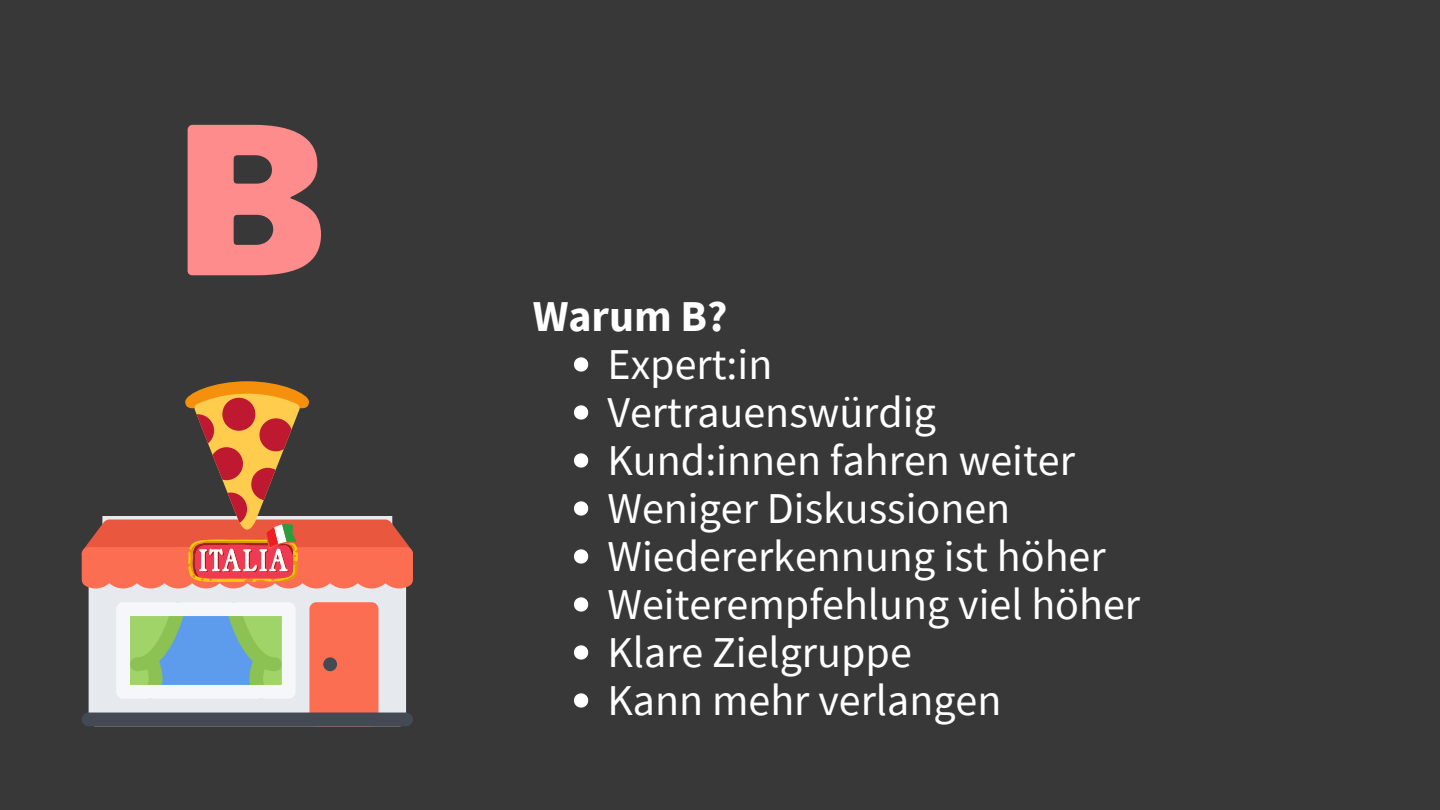
<style>
.page{position:relative;width:1440px;height:810px;background:#383838}
.page>*{position:absolute;margin:0;border:0;box-sizing:border-box;transform-origin:0 0}
.t1{font:900 202.8px "Libre Franklin";color:#ff8c8c}
.t2{font:44px/48px "Source Sans Pro";color:#fff}
.t3{font:700 44px "Source Sans Pro";color:#fff}
</style>
<div class="page">
<div style="left:89px;top:561px;width:317px;height:165px;background:#e6e9ed;border-radius:7px"></div>
<div style="left:309px;top:602px;width:69px;height:124px;background:#fc6e51;border-radius:7px"></div>
<div style="left:323px;top:657px;width:14px;height:14px;background:#434a54;border-radius:50%"></div>
<div style="left:82px;top:713px;width:331px;height:13px;background:#434a54;border-radius:7px"></div>
<svg style="left:116px;top:602px;width:179px;height:97px"></svg>
<svg style="left:81px;top:381px;width:332px;height:207px"></svg>
<svg style="left:574px;top:357px;width:14px;height:15px"></svg>
<svg style="left:574px;top:405px;width:14px;height:15px"></svg>
<svg style="left:574px;top:453px;width:14px;height:15px"></svg>
<svg style="left:574px;top:501px;width:14px;height:15px"></svg>
<svg style="left:574px;top:549px;width:14px;height:15px"></svg>
<svg style="left:574px;top:597px;width:14px;height:15px"></svg>
<svg style="left:574px;top:645px;width:14px;height:15px"></svg>
<svg style="left:574px;top:693px;width:14px;height:15px"></svg>
<h1 class="t1" style="left:177px;top:80px;width:151px">B</h1>
<p class="t3" style="left:533px;top:287px;width:196px">Warum B?</p>
<p class="t2" style="left:607px;top:340px;width:534px">Expert:in<br>Vertrauenswürdig<br>Kund:innen fahren weiter<br>Weniger Diskussionen<br>Wiedererkennung ist höher<br>Weiterempfehlung viel höher<br>Klare Zielgruppe<br>Kann mehr verlangen</p>
</div>
